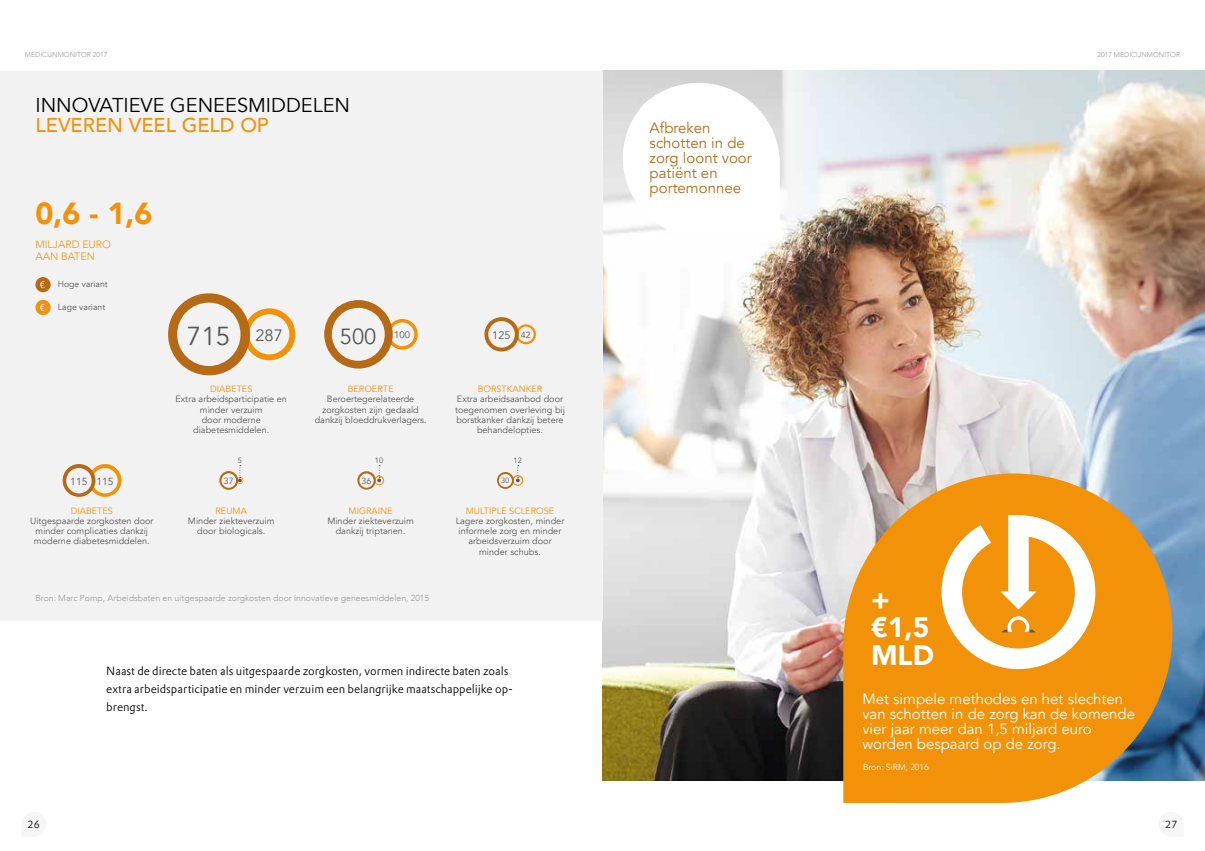
<style>
.page{position:relative;width:1205px;height:851px;background:#fff}
.page>*{position:absolute;margin:0;border:0;box-sizing:border-box;transform-origin:0 0}
.t1{font:900 30.38px "Avenir";color:#f29208}
.t2{font:900 28.12px/28.1px "Avenir";color:#fff}
.t3{font:26px "Avenir";color:#585856}
.t4{font:21.88px "Avenir";color:#585856}
.t5{font:20px "Avenir";color:#000}
.t6{font:500 20px "Avenir";color:#f29208}
.t7{font:15px/15px "Avenir";color:#fff}
.t8{font:15px/15px "Avenir";color:#b66a16}
.t9{font:300 11.75px/17.5px "DTL Prokyon TPRO";color:#000}
.t10{font:10.88px "Avenir";color:#585856}
.t11{font:300 10.62px/12.1px "Avenir";color:#f29208}
.t12{font:10.25px "Avenir";color:#585856}
.t13{font:300 10.12px "DTL Prokyon TPRO";color:#000}
.t14{font:9.62px "Avenir";color:#585856}
.t15{font:9.12px/10.2px "Avenir";color:#585856;text-align:center}
.t16{font:9.12px "Avenir";color:#f29208}
.t17{font:8.88px "Avenir";color:#585856}
.t18{font:300 8.75px "Avenir";color:#9c9a9a}
.t19{font:8.75px "Avenir";color:#585856}
.t20{font:300 8.75px "Avenir";color:#fff}
.t21{font:7.62px "Avenir";color:#585856}
.t22{font:7.5px "Avenir";color:#585856}
.t23{font:300 7px "Avenir";color:#9c9a9a}
.s1{font-size:8.88px}
</style>
<div class="page">
<img style="left:602px;top:71px;width:603px;height:709px">
<div style="left:0;top:71px;width:602px;height:549px;background:#f3f2f3"></div>
<svg style="left:387px;top:319px;width:31px;height:30px"></svg>
<svg style="left:374px;top:475px;width:10px;height:10px"></svg>
<svg style="left:512px;top:475px;width:11px;height:10px"></svg>
<div style="left:243px;top:308px;width:52px;height:52px;background:#f29208;border-radius:50%"></div>
<svg style="left:89px;top:464px;width:32px;height:33px"></svg>
<div style="left:390px;top:322px;width:24px;height:24px;background:#f3f2f3;border-radius:50%"></div>
<svg style="left:375px;top:476px;width:8px;height:8px"></svg>
<svg style="left:514px;top:476px;width:8px;height:8px"></svg>
<div style="left:249px;top:314px;width:40px;height:40px;background:#f3f2f3;border-radius:50%"></div>
<div style="left:92px;top:468px;width:26px;height:25px;background:#f3f2f3;border-radius:50%"></div>
<svg style="left:516px;top:324px;width:20px;height:20px"></svg>
<div style="left:518px;top:326px;width:16px;height:16px;background:#f3f2f3;border-radius:50%"></div>
<div style="left:324px;top:300px;width:69px;height:68px;background:#b66a16;border-radius:50%"></div>
<svg style="left:357px;top:471px;width:19px;height:18px"></svg>
<svg style="left:497px;top:472px;width:17px;height:17px"></svg>
<svg style="left:219px;top:471px;width:19px;height:18px"></svg>
<svg style="left:484px;top:317px;width:35px;height:34px"></svg>
<div style="left:168px;top:293px;width:82px;height:82px;background:#b66a16;border-radius:50%"></div>
<svg style="left:63px;top:464px;width:32px;height:33px"></svg>
<div style="left:332px;top:308px;width:53px;height:53px;background:#f3f2f3;border-radius:50%"></div>
<div style="left:221px;top:473px;width:15px;height:14px;background:#f3f2f3;border-radius:50%"></div>
<div style="left:359px;top:473px;width:15px;height:14px;background:#f3f2f3;border-radius:50%"></div>
<div style="left:499px;top:474px;width:13px;height:13px;background:#f3f2f3;border-radius:50%"></div>
<div style="left:488px;top:321px;width:27px;height:26px;background:#f3f2f3;border-radius:50%"></div>
<div style="left:177px;top:302px;width:63px;height:64px;background:#f3f2f3;border-radius:50%"></div>
<div style="left:66px;top:468px;width:26px;height:25px;background:#f3f2f3;border-radius:50%"></div>
<svg style="left:516px;top:465px;width:4px;height:17px"></svg>
<svg style="left:377px;top:465px;width:4px;height:17px"></svg>
<svg style="left:237px;top:465px;width:6px;height:18px"></svg>
<div style="left:35px;top:277px;width:16px;height:15px;background:#b66a16;border-radius:50%"></div>
<svg style="left:40px;top:281px;width:5px;height:7px"></svg>
<div style="left:35px;top:300px;width:16px;height:15px;background:#f29208;border-radius:50%"></div>
<svg style="left:40px;top:304px;width:5px;height:7px"></svg>
<svg style="left:843px;top:473px;width:329px;height:329px;background:#df9932"></svg>
<svg style="left:931px;top:505px;width:174px;height:174px"></svg>
<svg style="left:623px;top:83px;width:157px;height:155px"></svg>
<p class="t23" style="left:25px;top:50px;width:84px">MEDICIJNMONITOR 2017</p>
<p class="t23" style="left:1097px;top:50px;width:84px">2017 MEDICIJNMONITOR</p>
<h3 class="t5" style="left:35px;top:93px;width:316px">INNOVATIEVE GENEESMIDDELEN</h3>
<h3 class="t6" style="left:35px;top:108px;width:235px">LEVEREN VEEL GELD OP</h3>
<h1 class="t1" style="left:35px;top:187px;width:118px">0,6 - 1,6</h1>
<p class="t11" style="left:35px;top:238px;width:77px">MILJARD EURO<br>AAN BATEN</p>
<p class="t19" style="left:58px;top:278px;width:51px">Hoge variant</p>
<p class="t19" style="left:58px;top:301px;width:49px">Lage variant</p>
<p class="t12" style="left:70px;top:475px;width:45px">115 115</p>
<p class="t16" style="left:71px;top:505px;width:44px">DIABETES</p>
<p class="t15" style="left:30px;top:515px;width:125px">Uitgespaarde zorgkosten door minder complicaties dankzij moderne diabetesmiddelen.</p>
<h3 class="t3" style="left:187px;top:320px;width:97px">715 <sup>287</sup></h3>
<p class="t16" style="left:210px;top:383px;width:44px">DIABETES</p>
<p class="t15" style="left:175px;top:394px;width:113px">Extra arbeidsparticipatie en minder verzuim<br>door moderne diabetesmiddelen.</p>
<p class="t21" style="left:238px;top:455px;width:6px">5</p>
<p class="t17" style="left:224px;top:475px;width:11px">37</p>
<p class="t16" style="left:216px;top:505px;width:33px">REUMA</p>
<p class="t15" style="left:188px;top:515px;width:88px">Minder ziekteverzuim door biologicals.</p>
<h3 class="t4" style="left:340px;top:323px;width:38px">500</h3>
<p class="t14" style="left:394px;top:329px;width:17px">100</p>
<p class="t16" style="left:348px;top:383px;width:47px">BEROERTE</p>
<p class="t15" style="left:315px;top:394px;width:113px">Beroertegerelateerde zorgkosten zijn gedaald dankzij bloeddrukverlagers.</p>
<p class="t10" style="left:492px;top:329px;width:40px">125 <span class="s1">42</span></p>
<p class="t16" style="left:478px;top:383px;width:66px">BORSTKANKER</p>
<p class="t15" style="left:455px;top:394px;width:111px">Extra arbeidsaanbod door toegenomen overleving bij borstkanker dankzij betere behandelopties.</p>
<p class="t21" style="left:375px;top:455px;width:10px">10</p>
<p class="t21" style="left:513px;top:455px;width:10px">12</p>
<p class="t22" style="left:501px;top:476px;width:10px">30</p>
<p class="t17" style="left:361px;top:475px;width:11px">36</p>
<p class="t16" style="left:348px;top:505px;width:46px">MIGRAINE</p>
<p class="t15" style="left:327px;top:515px;width:88px">Minder ziekteverzuim dankzij triptanen.</p>
<p class="t16" style="left:466px;top:505px;width:90px">MULTIPLE SCLEROSE</p>
<p class="t15" style="left:456px;top:515px;width:110px">Lagere zorgkosten, minder informele zorg en minder arbeidsverzuim door minder schubs.</p>
<p class="t18" style="left:35px;top:592px;width:395px">Bron: Marc Pomp, Arbeidsbaten en uitgespaarde zorgkosten door innovatieve geneesmiddelen, 2015</p>
<p class="t9" style="left:106px;top:662px;width:408px">Naast de directe baten als uitgespaarde zorgkosten, vormen indirecte baten zoals extra arbeidsparticipatie en minder verzuim een belangrijke maatschappelijke op&shy;brengst.</p>
<h3 class="t8" style="left:649px;top:121px;width:104px">Afbreken schotten in de zorg loont voor patiënt en portemonnee</h3>
<h2 class="t2" style="left:871px;top:584px;width:64px">+ €1,5<br>MLD</h2>
<h3 class="t7" style="left:862px;top:691px;width:274px">Met simpele methodes en het slechten van schotten in de zorg kan de komende vier jaar meer dan 1,5 miljard euro worden bespaard op de zorg.</h3>
<p class="t20" style="left:863px;top:761px;width:67px">Bron: SiRM, 2016</p>
<p class="t13" style="left:28px;top:817px;width:14px">26</p>
<p class="t13" style="left:1165px;top:817px;width:14px">27</p>
</div>
